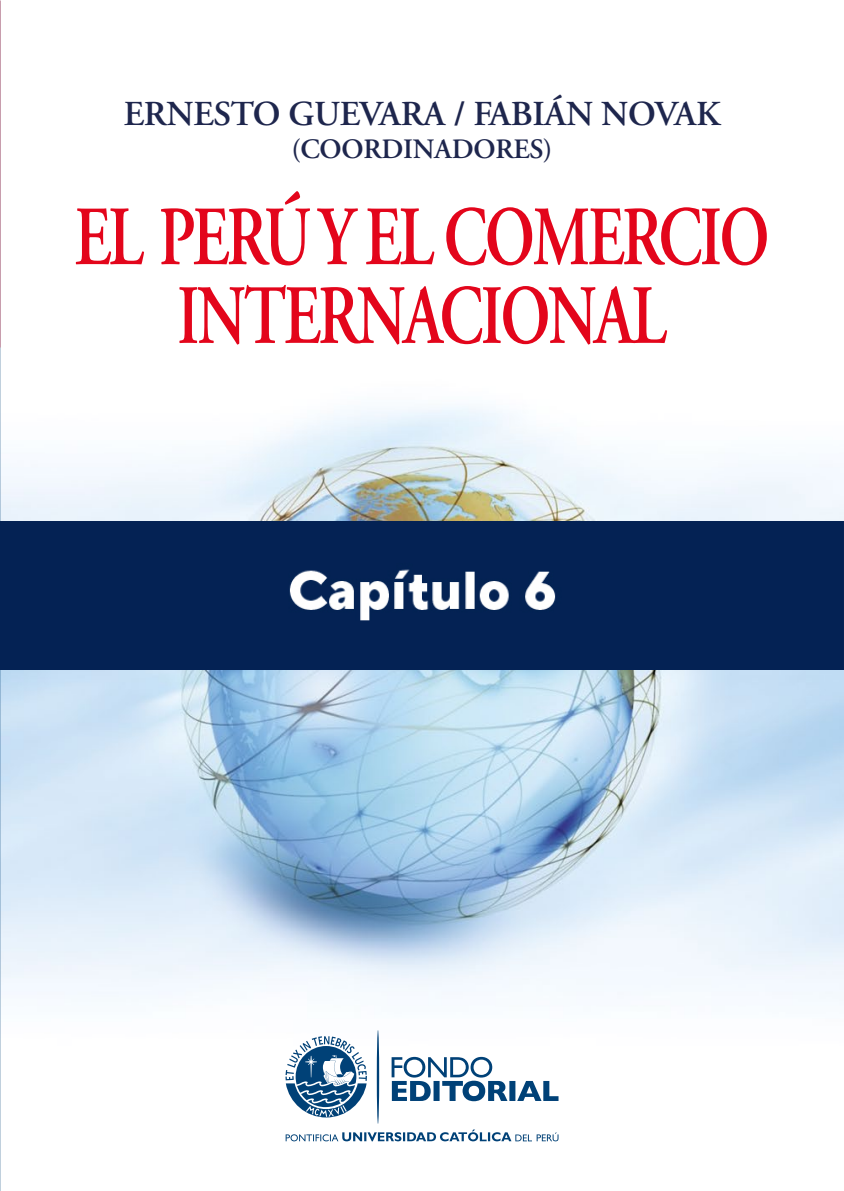
<style>
.page{position:relative;width:844px;height:1191px;background:#fff}
.page>*{position:absolute;margin:0;border:0;box-sizing:border-box;transform-origin:0 0}
.t1{font:600 84px/78.8px "Adobe Garamond Pro";letter-spacing:-.04em;color:#e3051b;text-align:center;scale:.75 1}
.t2{font:600 35px "Adobe Garamond Pro";letter-spacing:-.01em;color:#1e264d}
.t3{font:600 28px "Adobe Garamond Pro";letter-spacing:-.01em;color:#1e264d}
</style>
<div class="page">
<img style="left:0;top:0;width:843px;height:1191px">
<hr style="left:843px;top:0;width:1px;height:1191px;background:#e3051b">
<svg style="left:285px;top:1030px;width:273px;height:111px"></svg>
<div style="left:0;top:521px;width:843px;height:148px;background:#042254"></div>
<p class="t2" style="left:124px;top:93px;width:597px">ERNESTO GUEVARA / FABIÁN NOVAK</p>
<p class="t3" style="left:292px;top:133px;width:262px">(COORDINADORES)</p>
<p class="t1" style="left:74px;top:199px;width:927px">EL PERÚ Y EL COMERCIO<br>INTERNACIONAL</p>
</div>
